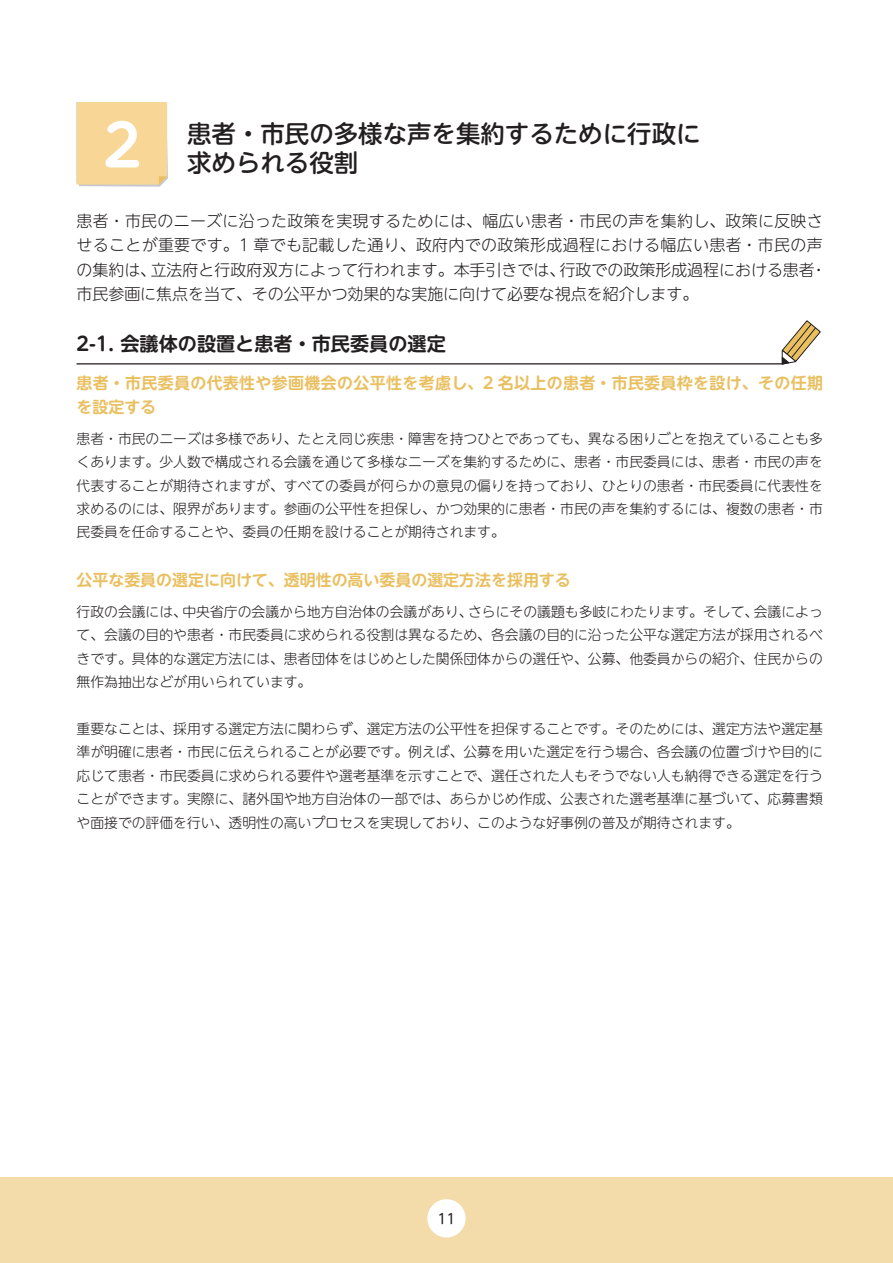
<style>
.page{position:relative;width:893px;height:1263px;background:#fff}
.page>*{position:absolute;margin:0;border:0;box-sizing:border-box;transform-origin:0 0}
.t1{font:700 57.45px "UD Shin M Go Pro De";color:#fff}
.t2{font:500 24.45px "UD Shin M Go Pro";color:#231f20}
.t3{font:700 19.2px "UD Shin M Go Pro De";color:#231f20}
.t4{font:300 15.9px/24.5px "UD Shin M Go Pro";letter-spacing:.01em;color:#231f20}
.t5{font:700 15.9px/23.4px "UD Shin M Go Pro De";letter-spacing:.025em;color:#e9bf60}
.t6{font:700 15.9px "UD Shin M Go Pro De";color:#e9bf60}
.t7{font:300 13.8px/23.4px "UD Shin M Go Pro";color:#231f20;text-align:justify}
.t8{font:13.8px "UD Shin M Go Pro";color:#231f20}
</style>
<div class="page">
<div style="left:0;top:1177px;width:893px;height:86px;background:#f4dbaa"></div>
<div style="left:427px;top:1199px;width:39px;height:38px;background:#fff;border-radius:50%"></div>
<div style="left:77px;top:102px;width:91px;height:85px;background:#f8d796"></div>
<hr style="left:77px;top:363px;width:706px;height:1px;background:#231f20">
<svg style="left:781px;top:320px;width:40px;height:45px"></svg>
<h1 class="t1" style="left:103px;top:99px;width:39px">2</h1>
<h2 class="t2" style="left:187px;top:113px;width:515px">患者・市民の多様な声を集約するために行政に</h2>
<h2 class="t2" style="left:187px;top:143px;width:173px">求められる役割</h2>
<p class="t4" style="left:77px;top:208px;width:752px">患者・市民のニーズに沿った政策を実現するためには、幅広い患者・市民の声を集約し、政策に反映させることが重要です。1 章でも記載した通り、政府内での政策形成過程における幅広い患者・市民の声の集約は、立法府と行政府双方によって行われます。本手引きでは、行政での政策形成過程における患者・市民参画に焦点を当て、その公平かつ効果的な実施に向けて必要な視点を紹介します。</p>
<h3 class="t3" style="left:77px;top:328px;width:371px">2-1. 会議体の設置と患者・市民委員の選定</h3>
<p class="t5" style="left:77px;top:371px;width:748px">患者・市民委員の代表性や参画機会の公平性を考慮し、2 名以上の患者・市民委員枠を設け、その任期を設定する</p>
<p class="t7" style="left:77px;top:426px;width:748px">患者・市民のニーズは多様であり、たとえ同じ疾患・障害を持つひとであっても、異なる困りごとを抱えていることも多くあります。少人数で構成される会議を通じて多様なニーズを集約するために、患者・市民委員には、患者・市民の声を代表することが期待されますが、すべての委員が何らかの意見の偏りを持っており、ひとりの患者・市民委員に代表性を求めるのには、限界があります。参画の公平性を担保し、かつ効果的に患者・市民の声を集約するには、複数の患者・市民委員を任命することや、委員の任期を設けることが期待されます。</p>
<p class="t6" style="left:77px;top:567px;width:496px">公平な委員の選定に向けて、透明性の高い委員の選定方法を採用する</p>
<p class="t7" style="left:77px;top:599px;width:748px">行政の会議には、中央省庁の会議から地方自治体の会議があり、さらにその議題も多岐にわたります。そして、会議によって、会議の目的や患者・市民委員に求められる役割は異なるため、各会議の目的に沿った公平な選定方法が採用されるべきです。具体的な選定方法には、患者団体をはじめとした関係団体からの選任や、公募、他委員からの紹介、住民からの無作為抽出などが用いられています。</p>
<p class="t7" style="left:77px;top:716px;width:748px">重要なことは、採用する選定方法に関わらず、選定方法の公平性を担保することです。そのためには、選定方法や選定基準が明確に患者・市民に伝えられることが必要です。例えば、公募を用いた選定を行う場合、各会議の位置づけや目的に応じて患者・市民委員に求められる要件や選考基準を示すことで、選任された人もそうでない人も納得できる選定を行うことができます。実際に、諸外国や地方自治体の一部では、あらかじめ作成、公表された選考基準に基づいて、応募書類や面接での評価を行い、透明性の高いプロセスを実現しており、このような好事例の普及が期待されます。</p>
<p class="t8" style="left:437px;top:1208px;width:20px">11</p>
</div>
